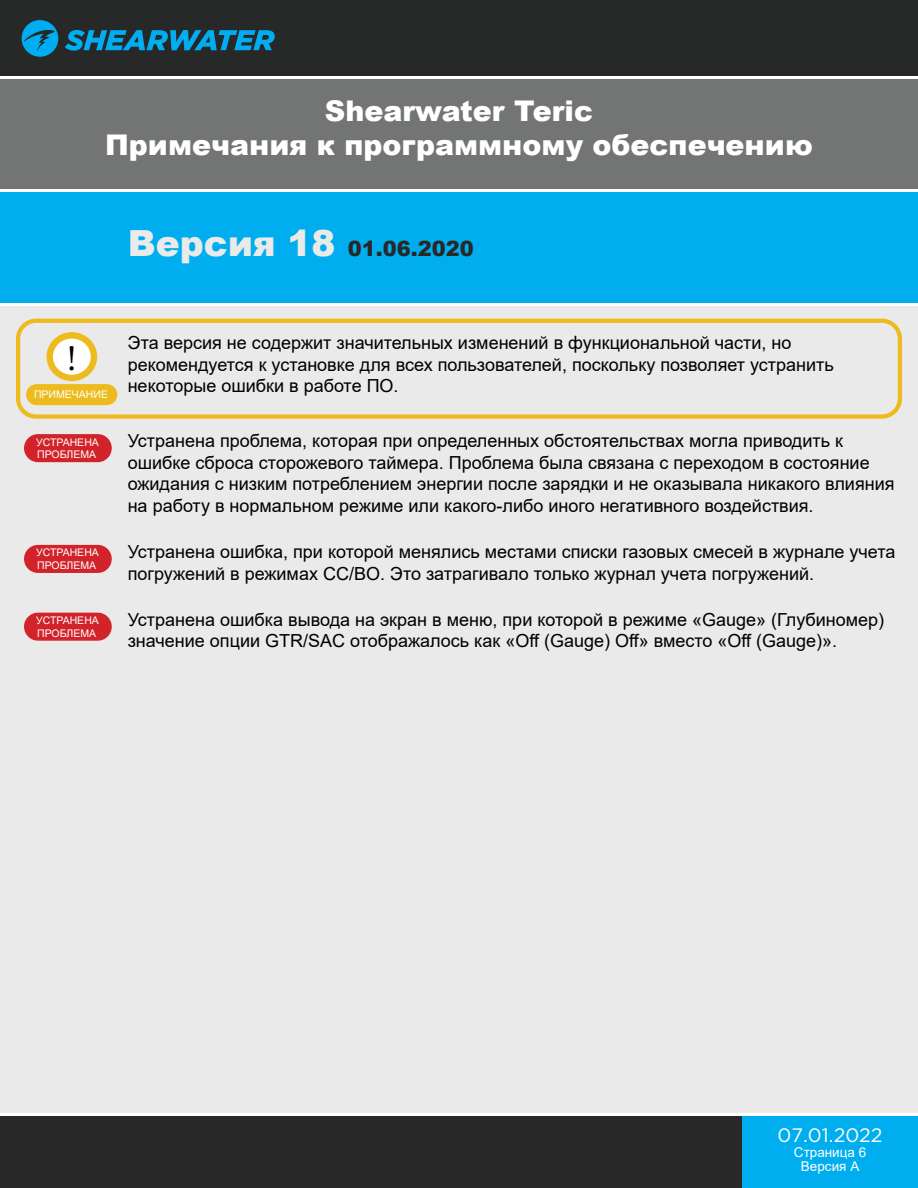
<style>
.page{position:relative;width:918px;height:1188px;background:#fff}
.page>*{position:absolute;margin:0;border:0;box-sizing:border-box;transform-origin:0 0}
.t1{font:36px "Minion Pro";color:#000}
.t2{font:900 28.5px/34.2px "Arial";color:#fff;text-align:center}
.t3{font:900 21px "Arial";color:#272828}
.t4{font:19.5px "Gotham HTF";color:#fff}
.t5{font:18px/21.6px "Arial";color:#000}
.t6{font:13.5px "Arial";color:#fff}
.t7{font:10.5px/12.6px "Arial";color:#fff}
.s1{font-size:36px;color:#eaeaea}
</style>
<div class="page">
<div style="left:0;top:0;width:918px;height:77px;background:#272828"></div>
<div style="left:0;top:1114px;width:918px;height:74px;background:#292929"></div>
<div style="left:0;top:305px;width:918px;height:809px;background:#eaeaea"></div>
<svg style="left:65px;top:30px;width:210px;height:21px"></svg>
<svg style="left:22px;top:20px;width:36px;height:37px"></svg>
<div style="left:0;top:191px;width:918px;height:114px;background:#00aeef"></div>
<div style="left:0;top:77px;width:918px;height:114px;background:#737474"></div>
<div style="left:742px;top:1114px;width:176px;height:74px;background:#00aeef"></div>
<hr style="left:0;top:76px;width:918px;height:3px;background:#fff">
<hr style="left:0;top:189px;width:918px;height:3px;background:#fff">
<hr style="left:0;top:303px;width:918px;height:3px;background:#fff">
<hr style="left:0;top:1113px;width:918px;height:3px;background:#fff">
<div style="left:16px;top:319px;width:886px;height:100px;border:4px solid #edbb1d;border-radius:18px"></div>
<div style="left:27px;top:385px;width:90px;height:19px;background:#edbb1d;border-radius:10px"></div>
<div style="left:26px;top:384px;width:91px;height:21px;border:2px solid #edbb1d;border-radius:10px"></div>
<svg style="left:50px;top:335px;width:44px;height:43px"></svg>
<div style="left:47px;top:332px;width:50px;height:49px;border:6px solid #edbb1d;border-radius:50%"></div>
<div style="left:25px;top:435px;width:86px;height:26px;background:#d2232a;border-radius:13px"></div>
<div style="left:24px;top:434px;width:88px;height:28px;border:2px solid #d2232a;border-radius:13px"></div>
<div style="left:25px;top:546px;width:86px;height:26px;background:#d2232a;border-radius:13px"></div>
<div style="left:24px;top:545px;width:88px;height:28px;border:2px solid #d2232a;border-radius:13px"></div>
<div style="left:25px;top:613px;width:86px;height:27px;background:#d2232a;border-radius:13px"></div>
<div style="left:24px;top:613px;width:88px;height:28px;border:2px solid #d2232a;border-radius:13px"></div>
<h2 class="t2" style="left:105px;top:93px;width:709px">Shearwater Teric<br>Примечания к программному обеспечению</h2>
<p class="t3" style="left:128px;top:233px;width:347px"><span class="s1">Версия 18</span> 01.06.2020</p>
<h1 class="t1" style="left:67px;top:334px;width:11px">!</h1>
<p class="t7" style="left:34px;top:388px;width:75px">ПРИМЕЧАНИЕ</p>
<p class="t7" style="left:36px;top:436px;width:64px">УСТРАНЕНА<br>ПРОБЛЕМА</p>
<p class="t7" style="left:36px;top:546px;width:64px">УСТРАНЕНА<br>ПРОБЛЕМА</p>
<p class="t7" style="left:36px;top:614px;width:64px">УСТРАНЕНА<br>ПРОБЛЕМА</p>
<p class="t5" style="left:128px;top:332px;width:708px">Эта версия не содержит значительных изменений в функциональной части, но рекомендуется к установке для всех пользователей, поскольку позволяет устранить некоторые ошибки в работе ПО.</p>
<p class="t5" style="left:128px;top:430px;width:768px">Устранена проблема, которая при определенных обстоятельствах могла приводить к ошибке сброса сторожевого таймера. Проблема была связана с переходом в состояние ожидания с низким потреблением энергии после зарядки и не оказывала никакого влияния на работу в нормальном режиме или какого-либо иного негативного воздействия.</p>
<p class="t5" style="left:128px;top:541px;width:769px">Устранена ошибка, при которой менялись местами списки газовых смесей в журнале учета погружений в режимах CC/BO. Это затрагивало только журнал учета погружений.</p>
<p class="t5" style="left:128px;top:608px;width:758px">Устранена ошибка вывода на экран в меню, при которой в режиме «Gauge» (Глубиномер) значение опции GTR/SAC отображалось как «Off (Gauge) Off» вместо «Off (Gauge)».</p>
<p class="t4" style="left:778px;top:1125px;width:107px">07.01.2022</p>
<p class="t6" style="left:801px;top:1157px;width:60px">Версия А</p>
<p class="t6" style="left:794px;top:1143px;width:74px">Страница 6</p>
</div>
